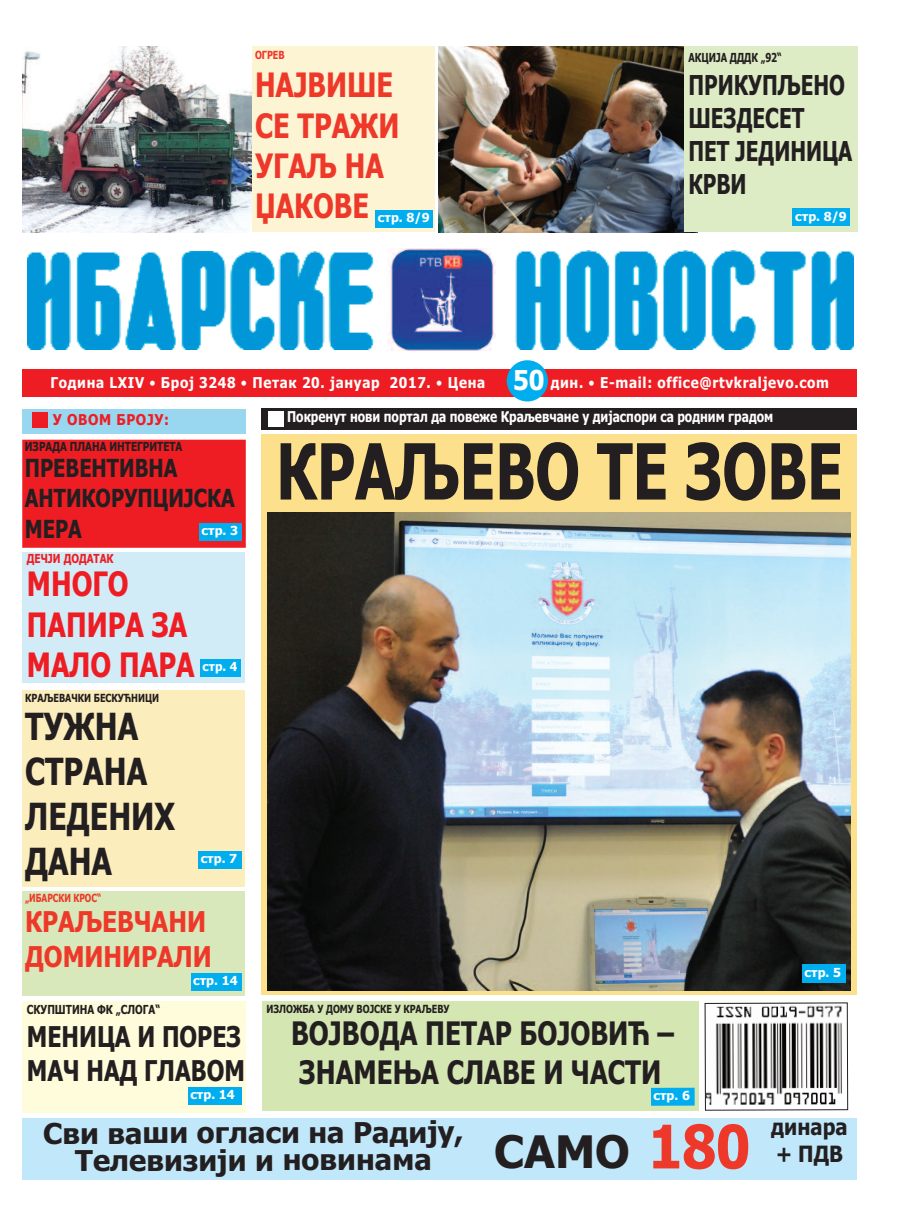
<style>
.page{position:relative;width:902px;height:1226px;background:#fff}
.page>*{position:absolute;margin:0;border:0;box-sizing:border-box;transform-origin:0 0}
.t1{font:700 77.5px "Tahoma";color:#231f20;scale:.75 1}
.t2{font:700 60px "Tahoma";color:#ee392a;scale:.9 1}
.t3{font:700 45px "Tahoma";color:#231f20}
.t4{font:700 37.5px/45px "Tahoma";color:#231f20;scale:.8 1}
.t5{font:700 33.75px/40.5px "Tahoma";color:#ee392a;scale:.8 1}
.t6{font:700 33.75px/40.5px "Tahoma";color:#ee1d23;scale:.8 1}
.t7{font:700 32.5px/39px "Tahoma";color:#231f20;scale:.8 1}
.t8{font:700 28.75px/27.6px "Tahoma";letter-spacing:-.005em;color:#231f20;text-align:center}
.t9{font:700 28.75px/34.5px "Tahoma";letter-spacing:-.005em;color:#231f20;scale:.8 1}
.t10{font:700 28.75px/34.5px "Tahoma";color:#ee392a;scale:.85 1}
.t11{font:700 27.5px/33px "Tahoma";color:#231f20;scale:.75 1}
.t12{font:700 27.5px "Tahoma";color:#fff;scale:.9 1}
.t13{font:700 25px/30.5px "Tahoma";color:#231f20;scale:.8 1}
.t14{font:700 22.5px/27px "Tahoma";color:#231f20;scale:.9 1}
.t15{font:700 15px "Tahoma";letter-spacing:.05em;color:#fff;scale:.9 1}
.t16{font:700 15px "Tahoma";color:#fff;scale:.8 1}
.t17{font:700 15px "Tahoma";letter-spacing:.05em;color:#ee1d23;scale:.9 1}
.t18{font:700 12.5px "Tahoma";color:#fff}
.t19{font:700 12.5px "Tahoma";color:#231f20;scale:.8 1}
.t20{font:700 12.5px "Tahoma";color:#231f20;scale:.75 1}
.t21{font:700 12.5px "Tahoma";color:#ee1d23;scale:.8 1}
.t22{font:700 12.5px "Tahoma";color:#fff;scale:.95 1}
.t23{font:700 11.25px "Tahoma";color:#231f20;scale:.8 1}
.t24{font:700 11.25px "Tahoma";color:#ee392a;scale:.75 1}
.t25{font:700 11.25px "Tahoma";color:#ee392a;scale:.8 1}
.s1{font-weight:400}
</style>
<div class="page">
<img style="left:515px;top:251px;width:338px;height:98px">
<img style="left:28px;top:251px;width:345px;height:99px">
<div style="left:22px;top:369px;width:835px;height:27px;background:#ee1d23"></div>
<img style="left:388px;top:249px;width:107px;height:102px">
<div style="left:507px;top:360px;width:41px;height:41px;background:#00aeef;border-radius:50%"></div>
<div style="left:23px;top:440px;width:222px;height:107px;background:#ee1d23"></div>
<div style="left:22px;top:440px;width:224px;height:108px;border:1px solid #ee1d23"></div>
<div style="left:22px;top:552px;width:223px;height:130px;background:#d2ecf7"></div>
<div style="left:22px;top:891px;width:223px;height:105px;background:#d8e8ba"></div>
<div style="left:261px;top:434px;width:596px;height:561px;background:#fce08b"></div>
<div style="left:22px;top:1118px;width:835px;height:61px;background:#c1e8fa"></div>
<div style="left:22px;top:409px;width:224px;height:25px;background:#99d6f0"></div>
<div style="left:32px;top:412px;width:16px;height:16px;background:#ee1d23"></div>
<div style="left:262px;top:408px;width:595px;height:21px;background:#231f20"></div>
<div style="left:268px;top:411px;width:15px;height:15px;background:#fff"></div>
<img style="left:268px;top:513px;width:583px;height:478px">
<div style="left:22px;top:690px;width:223px;height:197px;background:#fcedbc"></div>
<div style="left:198px;top:851px;width:43px;height:18px;background:#00aeef"></div>
<div style="left:191px;top:973px;width:50px;height:18px;background:#00aeef"></div>
<svg style="left:704px;top:1002px;width:144px;height:109px"></svg>
<div style="left:802px;top:965px;width:43px;height:18px;background:#00aeef"></div>
<div style="left:262px;top:1001px;width:436px;height:110px;background:#d4e6b1"></div>
<div style="left:199px;top:523px;width:42px;height:18px;background:#00aeef"></div>
<div style="left:22px;top:1001px;width:224px;height:111px;background:#fffcdc"></div>
<div style="left:188px;top:1087px;width:53px;height:18px;background:#00aeef"></div>
<div style="left:200px;top:659px;width:40px;height:18px;background:#00aeef"></div>
<div style="left:204px;top:47px;width:231px;height:185px;background:#fdf4d4"></div>
<img style="left:438px;top:47px;width:246px;height:185px">
<img style="left:22px;top:47px;width:229px;height:185px">
<div style="left:651px;top:1088px;width:43px;height:18px;background:#00aeef"></div>
<div style="left:375px;top:210px;width:58px;height:18px;background:#00aeef"></div>
<div style="left:684px;top:47px;width:173px;height:185px;background:#deecc6"></div>
<div style="left:793px;top:208px;width:57px;height:18px;background:#00aeef"></div>
<p class="t25" style="left:255px;top:48px;width:39px">ОГРЕВ</p>
<h3 class="t5" style="left:255px;top:65px;width:182px">НАЈВИШЕ<br>СЕ ТРАЖИ<br>УГАЉ НА<br>ЏАКОВЕ</h3>
<p class="t18" style="left:378px;top:210px;width:53px">стр. 8/9</p>
<p class="t20" style="left:688px;top:50px;width:126px">АКЦИЈА ДДДК „92“</p>
<h3 class="t11" style="left:688px;top:69px;width:220px">ПРИКУПЉЕНО<br>ШЕЗДЕСЕТ<br>ПЕТ ЈЕДИНИЦА<br>КРВИ</h3>
<p class="t18" style="left:795px;top:209px;width:53px">стр. 8/9</p>
<h3 class="t12" style="left:513px;top:365px;width:37px">50</h3>
<p class="t15" style="left:50px;top:374px;width:484px">Година LXIV <span class="s1">•</span> Број 3248 <span class="s1">•</span> Петак 20. јануар 2017. <span class="s1">•</span> Цена</p>
<p class="t15" style="left:551px;top:374px;width:311px">дин. <span class="s1">•</span> Е-mail: office@rtvkraljevo.com</p>
<p class="t17" style="left:53px;top:411px;width:131px">У ОВОМ БРОЈУ:</p>
<p class="t16" style="left:287px;top:408px;width:609px">Покренут нови портал да повеже Краљевчане у дијаспори са родним градом</p>
<p class="t19" style="left:25px;top:440px;width:198px">ИЗРАДА ПЛАНА ИНТЕГРИТЕТА</p>
<h3 class="t13" style="left:25px;top:453px;width:264px">ПРЕВЕНТИВНА<br>АНТИКОРУПЦИЈСКА<br>МЕРА</h3>
<p class="t21" style="left:27px;top:551px;width:110px">ДЕЧЈИ ДОДАТАК</p>
<h3 class="t6" style="left:27px;top:565px;width:211px">МНОГО<br>ПАПИРА ЗА<br>МАЛО ПАРА</h3>
<p class="t18" style="left:202px;top:524px;width:38px">стр. 3</p>
<p class="t22" style="left:203px;top:659px;width:38px">стр. 4</p>
<p class="t23" style="left:25px;top:691px;width:169px">КРАЉЕВАЧКИ БЕСКУЋНИЦИ</p>
<h3 class="t4" style="left:25px;top:704px;width:189px">ТУЖНА<br>СТРАНА<br>ЛЕДЕНИХ<br>ДАНА</h3>
<p class="t18" style="left:201px;top:852px;width:38px">стр. 7</p>
<p class="t24" style="left:25px;top:892px;width:103px">„ИБАРСКИ КРОС“</p>
<h3 class="t10" style="left:25px;top:905px;width:221px">КРАЉЕВЧАНИ<br>ДОМИНИРАЛИ</h3>
<p class="t18" style="left:193px;top:973px;width:46px">стр. 14</p>
<p class="t19" style="left:27px;top:1003px;width:168px">СКУПШТИНА ФК „СЛОГА“</p>
<h3 class="t9" style="left:27px;top:1019px;width:274px">МЕНИЦА И ПОРЕЗ<br>МАЧ НАД ГЛАВОМ</h3>
<p class="t18" style="left:190px;top:1088px;width:46px">стр. 14</p>
<h1 class="t1" style="left:276px;top:427px;width:757px">КРАЉЕВО ТЕ ЗОВЕ</h1>
<p class="t23" style="left:266px;top:1003px;width:230px">ИЗЛОЖБА У ДОМУ ВОЈСКЕ У КРАЉЕВУ</p>
<h3 class="t7" style="left:291px;top:1014px;width:480px">ВОЈВОДА ПЕТАР БОЈОВИЋ –<br>ЗНАМЕЊА СЛАВЕ И ЧАСТИ</h3>
<p class="t18" style="left:653px;top:1088px;width:38px">стр. 6</p>
<p class="t18" style="left:804px;top:965px;width:38px">стр. 5</p>
<h3 class="t8" style="left:43px;top:1119px;width:422px">Сви ваши огласи на Радију,<br>Телевизији и новинама</h3>
<h3 class="t3" style="left:494px;top:1126px;width:137px">САМО</h3>
<h3 class="t14" style="left:771px;top:1114px;width:86px">динара + ПДВ</h3>
<h2 class="t2" style="left:648px;top:1113px;width:115px">180</h2>
</div>
